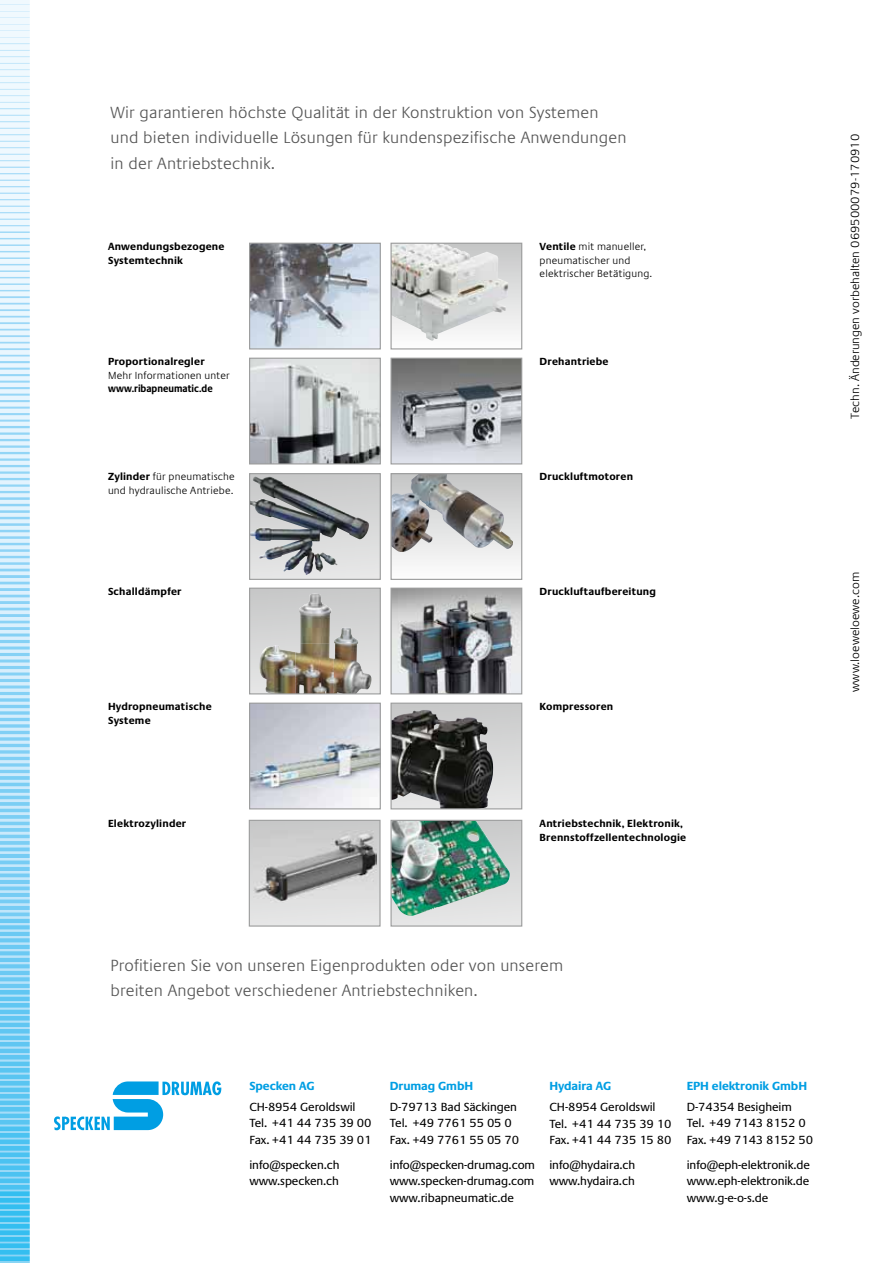
<style>
.page{position:relative;width:893px;height:1263px;background:#fff}
.page>*{position:absolute;margin:0;border:0;box-sizing:border-box;transform-origin:0 0}
.t1{font:300 16.5px/25.5px "Praxis LT Pro";letter-spacing:.01em;color:#565656}
.t2{font:12px/16.5px "Praxis LT Pro";letter-spacing:-.01em;color:#000}
.t3{font:300 12px "Praxis LT Pro";color:#000}
.t4{font:700 12px "Praxis LT Pro";letter-spacing:-.01em;color:#009ee3}
.t5{font:700 10.5px/13.5px "Praxis LT Pro";letter-spacing:.02em;color:#000}
.t6{font:300 10.5px/13.5px "Praxis LT Pro";letter-spacing:.015em;color:#000}
.t7{font:700 10.5px "Praxis LT Pro";letter-spacing:-.005em;color:#000;scale:.89 1}
.s1{font-weight:700}
</style>
<div class="page">
<img style="left:251px;top:245px;width:128px;height:102px">
<div style="left:249px;top:243px;width:132px;height:106px;border:1px solid #9c9d9d"></div>
<img style="left:251px;top:360px;width:128px;height:102px">
<div style="left:249px;top:358px;width:132px;height:106px;border:1px solid #9c9d9d"></div>
<div style="left:391px;top:243px;width:131px;height:106px;background:linear-gradient(to bottom,#c5c6c6,#fdfdfd)"></div>
<img style="left:392px;top:245px;width:116px;height:96px">
<div style="left:390px;top:243px;width:132px;height:106px;border:1px solid #9c9d9d"></div>
<img style="left:392px;top:360px;width:128px;height:102px">
<div style="left:390px;top:358px;width:132px;height:106px;border:1px solid #9c9d9d"></div>
<img style="left:392px;top:590px;width:128px;height:102px">
<div style="left:390px;top:588px;width:132px;height:106px;border:1px solid #9c9d9d"></div>
<svg style="left:392px;top:705px;width:128px;height:102px;background:#d5d6d6"></svg>
<img style="left:392px;top:710px;width:101px;height:97px">
<div style="left:390px;top:703px;width:132px;height:106px;border:1px solid #9c9d9d"></div>
<svg style="left:392px;top:822px;width:128px;height:103px;background:#dedede"></svg>
<img style="left:392px;top:822px;width:115px;height:46px">
<img style="left:392px;top:868px;width:118px;height:48px">
<div style="left:390px;top:820px;width:132px;height:107px;border:1px solid #9c9d9d"></div>
<svg style="left:251px;top:590px;width:128px;height:102px;background:#d1d2d2"></svg>
<img style="left:299px;top:594px;width:32px;height:50px">
<img style="left:334px;top:627px;width:24px;height:17px">
<img style="left:259px;top:644px;width:112px;height:48px">
<div style="left:249px;top:588px;width:132px;height:106px;border:1px solid #9c9d9d"></div>
<svg style="left:251px;top:822px;width:128px;height:103px;background:#dbdcdc"></svg>
<img style="left:253px;top:830px;width:123px;height:73px">
<div style="left:249px;top:820px;width:132px;height:107px;border:1px solid #9c9d9d"></div>
<img style="left:251px;top:705px;width:128px;height:102px">
<div style="left:249px;top:703px;width:132px;height:106px;border:1px solid #9c9d9d"></div>
<svg style="left:54px;top:1081px;width:167px;height:49px"></svg>
<svg style="left:0;top:0;width:30px;height:1263px;background:#ace0f8"></svg>
<div style="left:391px;top:474px;width:131px;height:105px;background:linear-gradient(to bottom,#c5c6c7,#fdfdfd)"></div>
<img style="left:392px;top:475px;width:121px;height:79px">
<div style="left:390px;top:473px;width:132px;height:107px;border:1px solid #9c9d9d"></div>
<svg style="left:251px;top:475px;width:128px;height:103px;background:#bbbcbd"></svg>
<img style="left:251px;top:476px;width:63px;height:96px">
<div style="left:249px;top:473px;width:132px;height:107px;border:1px solid #9c9d9d"></div>
<h1 class="t1" style="left:111px;top:100px;width:517px">Wir garantieren höchste Qualität in der Konstruktion von Systemen und bieten individuelle Lösungen für kundenspezifische Anwendungen in der Antriebstechnik.</h1>
<p class="t5" style="left:108px;top:240px;width:118px">Anwendungsbezogene<br>Systemtechnik</p>
<p class="t6" style="left:540px;top:240px;width:114px"><span class="s1">Ventile</span> mit manueller, pneumatischer und elektrischer Betätigung.</p>
<p class="t5" style="left:108px;top:355px;width:98px">Proportionalregler</p>
<p class="t6" style="left:108px;top:368px;width:123px">Mehr Informationen unter</p>
<p class="t7" style="left:108px;top:382px;width:119px">www.ribapneumatic.de</p>
<p class="t5" style="left:540px;top:355px;width:71px">Drehantriebe</p>
<p class="t6" style="left:108px;top:470px;width:128px"><span class="s1">Zylinder</span> für pneumatische und hydraulische Antriebe.</p>
<p class="t5" style="left:540px;top:470px;width:95px">Druckluftmotoren</p>
<p class="t5" style="left:108px;top:585px;width:75px">Schalldämpfer</p>
<p class="t5" style="left:540px;top:585px;width:118px">Druckluftaufbereitung</p>
<p class="t5" style="left:108px;top:700px;width:105px">Hydropneumatische<br>Systeme</p>
<p class="t5" style="left:540px;top:700px;width:75px">Kompressoren</p>
<p class="t5" style="left:108px;top:817px;width:80px">Elektrozylinder</p>
<p class="t5" style="left:540px;top:817px;width:148px">Antriebstechnik, Elektronik,<br>Brennstoffzellentechnologie</p>
<p class="t3" style="left:848px;top:419px;width:286px;rotate:-90deg">Techn. Änderungen vorbehalten 069500079-170910</p>
<p class="t3" style="left:848px;top:692px;width:121px;rotate:-90deg">www.loeweloewe.com</p>
<h1 class="t1" style="left:111px;top:952px;width:454px">Profitieren Sie von unseren Eigenprodukten oder von unserem breiten Angebot verschiedener Antriebstechniken.</h1>
<p class="t4" style="left:249px;top:1079px;width:67px">Specken AG</p>
<p class="t2" style="left:249px;top:1098px;width:124px">CH-8954 Geroldswil<br>Tel. +41 44 735 39 00<br>Fax. +41 44 735 39 01</p>
<p class="t2" style="left:249px;top:1156px;width:92px">info@specken.ch www.specken.ch</p>
<p class="t4" style="left:390px;top:1079px;width:85px">Drumag GmbH</p>
<p class="t2" style="left:390px;top:1098px;width:131px">D-79713 Bad Säckingen<br>Tel. +49 7761 55 05 0<br>Fax. +49 7761 55 05 70</p>
<p class="t2" style="left:390px;top:1156px;width:147px;text-align:justify">info@specken-drumag.com www.specken-drumag.com www.ribapneumatic.de</p>
<p class="t4" style="left:549px;top:1079px;width:63px">Hydaira AG</p>
<p class="t2" style="left:549px;top:1099px;width:124px">CH-8954 Geroldswil<br>Tel. +41 44 735 39 10<br>Fax. +41 44 735 15 80</p>
<p class="t2" style="left:549px;top:1156px;width:87px">info@hydaira.ch www.hydaira.ch</p>
<p class="t4" style="left:687px;top:1079px;width:122px">EPH elektronik GmbH</p>
<p class="t2" style="left:687px;top:1098px;width:128px">D-74354 Besigheim<br>Tel. +49 7143 8152 0<br>Fax. +49 7143 8152 50</p>
<p class="t2" style="left:687px;top:1156px;width:125px;text-align:justify">info@eph-elektronik.de www.eph-elektronik.de www.g-e-o-s.de</p>
</div>
